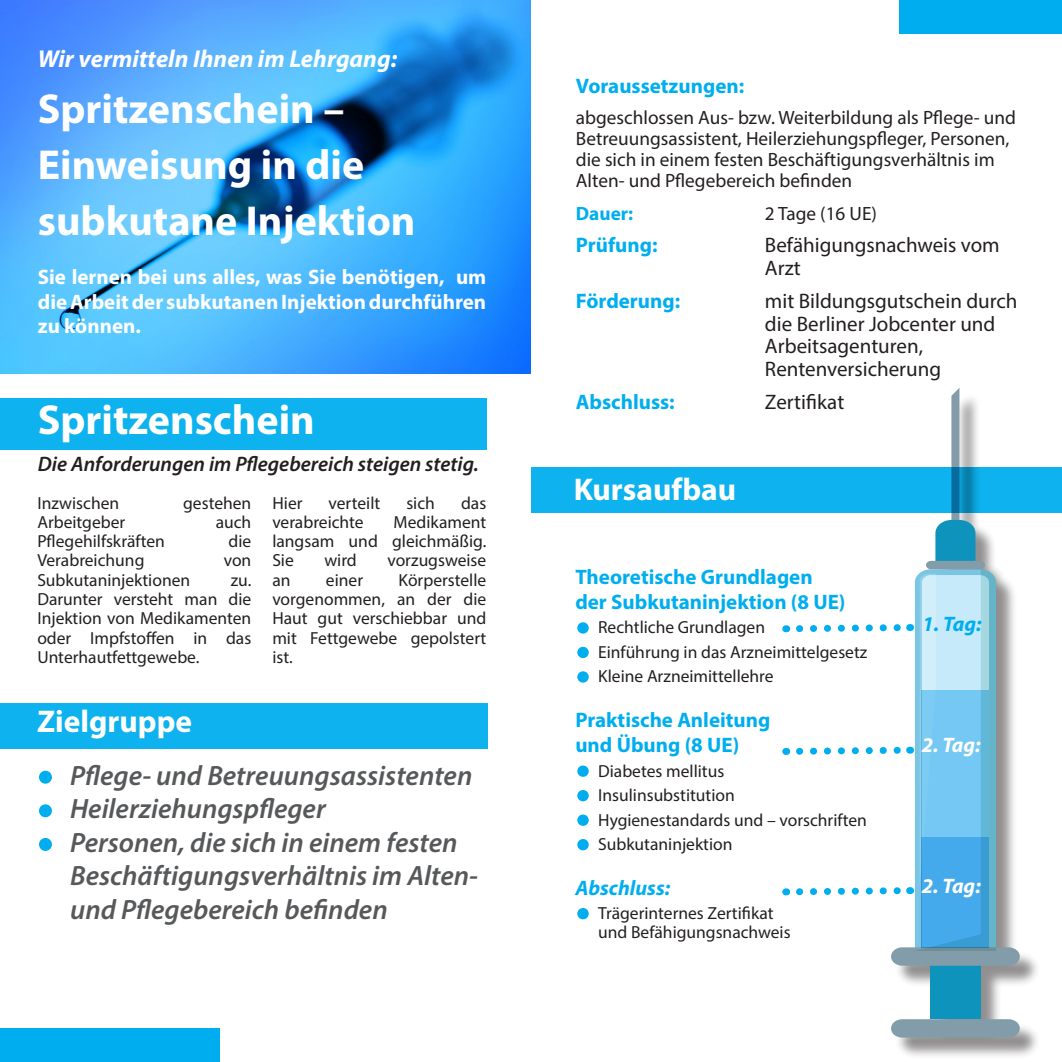
<style>
.page{position:relative;width:1062px;height:1062px;background:#fff}
.page>*{position:absolute;margin:0;border:0;box-sizing:border-box;transform-origin:0 0}
.t1{font:700 42px "Myriad Pro";color:#fff}
.t2{font:700 31.5px "Myriad Pro";color:#fff}
.t3{font:italic 600 28px "Myriad Pro";color:#57585a}
.t4{font:italic 700 24.5px "Myriad Pro";color:#fff}
.t5{font:700 21px "Myriad Pro";color:#00aeef}
.t6{font:21px/22.8px "Myriad Pro";color:#231f20}
.t7{font:700 21px/24.5px "Myriad Pro";color:#fff;text-align:justify}
.t8{font:italic 600 21px "Myriad Pro";color:#231f20}
.t9{font:italic 700 21px "Myriad Pro";color:#00aeef}
.t10{font:italic 700 21px "Myriad Pro";letter-spacing:-.04em;color:#fff}
.t11{font:19.25px/21px "Myriad Pro";color:#231f20}
.t12{font:700 19.25px "Myriad Pro";color:#00aeef}
.t13{font:17.5px/19.2px "Myriad Pro";color:#231f20;text-align:justify}
.s1{font-size:54.25px;color:#00aeef}
</style>
<div class="page">
<div style="left:0;top:1028px;width:220px;height:34px;background:#00aeef"></div>
<div style="left:894px;top:392px;width:147px;height:667px;background:#231f20;opacity:.5"></div>
<div style="left:930px;top:965px;width:50px;height:54px;background:#0e94bc"></div>
<div style="left:891px;top:1019px;width:128px;height:18px;background:#839ca9"></div>
<svg style="left:792px;top:388px;width:227px;height:577px"></svg>
<img style="left:0;top:0;width:531px;height:373px">
<div style="left:0;top:399px;width:486px;height:51px;background:#0db2ef"></div>
<div style="left:0;top:703px;width:487px;height:46px;background:#0db2ef"></div>
<div style="left:532px;top:468px;width:530px;height:45px;background:#0db2ef"></div>
<div style="left:899px;top:0;width:163px;height:34px;background:#00aeef"></div>
<p class="t4" style="left:38px;top:43px;width:361px">Wir vermitteln Ihnen im Lehrgang:</p>
<p class="t1" style="left:38px;top:82px;width:308px">Spritzenschein –</p>
<p class="t1" style="left:38px;top:138px;width:328px">Einweisung in die</p>
<p class="t1" style="left:38px;top:194px;width:379px">subkutane Injektion</p>
<p class="t7" style="left:38px;top:264px;width:450px">Sie lernen bei uns alles, was Sie benötigen, um die Arbeit der subkutanen Injektion durchführen zu können.</p>
<p class="t1" style="left:38px;top:392px;width:278px">Spritzenschein</p>
<p class="t8" style="left:38px;top:450px;width:442px">Die Anforderungen im Pflegebereich steigen stetig.</p>
<p class="t13" style="left:37px;top:493px;width:83px">Inzwischen</p>
<p class="t13" style="left:183px;top:493px;width:70px">gestehen</p>
<p class="t13" style="left:37px;top:512px;width:89px">Arbeitgeber</p>
<p class="t13" style="left:216px;top:512px;width:37px">auch</p>
<p class="t13" style="left:37px;top:531px;width:129px">Pflegehilfskräften</p>
<p class="t13" style="left:228px;top:531px;width:24px">die</p>
<p class="t13" style="left:37px;top:550px;width:109px">Verabreichung</p>
<p class="t13" style="left:224px;top:550px;width:29px">von</p>
<p class="t13" style="left:37px;top:570px;width:154px">Subkutaninjektionen</p>
<p class="t13" style="left:272px;top:493px;width:32px">Hier</p>
<p class="t13" style="left:329px;top:493px;width:53px">verteilt</p>
<p class="t13" style="left:406px;top:493px;width:30px">sich</p>
<p class="t13" style="left:461px;top:493px;width:27px">das</p>
<p class="t13" style="left:272px;top:512px;width:93px">verabreichte</p>
<p class="t13" style="left:272px;top:512px;width:215px;text-indent:121px">Medikament langsam und gleichmäßig.<br>Sie</p>
<p class="t13" style="left:324px;top:550px;width:34px">wird</p>
<p class="t13" style="left:387px;top:550px;width:100px">vorzugsweise</p>
<p class="t13" style="left:272px;top:570px;width:215px;text-indent:126px">Körperstelle vorgenommen, an der die Haut gut verschiebbar und mit Fettgewebe gepolstert ist.</p>
<p class="t13" style="left:272px;top:570px;width:20px">an</p>
<p class="t13" style="left:326px;top:570px;width:39px">einer</p>
<p class="t13" style="left:37px;top:570px;width:215px;text-indent:193px">zu.<br>Darunter versteht man die Injektion von Medikamenten oder Impfstoffen in das Unterhautfettgewebe.</p>
<p class="t2" style="left:37px;top:701px;width:157px">Zielgruppe</p>
<p class="t3" style="left:37px;top:757px;width:437px"><span class="s1">•</span> Pflege- und Betreuungsassistenten</p>
<p class="t3" style="left:37px;top:791px;width:290px"><span class="s1">•</span> Heilerziehungspfleger</p>
<p class="t3" style="left:37px;top:824px;width:422px"><span class="s1">•</span> Personen, die sich in einem festen</p>
<p class="t3" style="left:70px;top:858px;width:409px">Beschäftigungsverhältnis im Alten-</p>
<p class="t3" style="left:70px;top:891px;width:319px">und Pflegebereich befinden</p>
<p class="t5" style="left:576px;top:72px;width:170px">Voraussetzungen:</p>
<p class="t11" style="left:576px;top:107px;width:442px">abgeschlossen Aus- bzw. Weiterbildung als Pflege- und Betreuungsassistent, Heilerziehungspfleger, Personen, die sich in einem festen Beschäftigungsverhältnis im Alten- und Pflegebereich befinden</p>
<p class="t12" style="left:576px;top:201px;width:59px">Dauer:</p>
<p class="t11" style="left:765px;top:202px;width:113px">2 Tage (16 UE)</p>
<p class="t5" style="left:576px;top:232px;width:83px">Prüfung:</p>
<p class="t6" style="left:765px;top:234px;width:236px">Befähigungsnachweis vom<br>Arzt</p>
<p class="t5" style="left:576px;top:287px;width:106px">Förderung:</p>
<p class="t6" style="left:765px;top:289px;width:254px">mit Bildungsgutschein durch die Berliner Jobcenter und<br>Arbeitsagenturen,<br>Rentenversicherung</p>
<p class="t5" style="left:576px;top:388px;width:100px">Abschluss:</p>
<p class="t6" style="left:765px;top:390px;width:81px">Zertifikat</p>
<p class="t2" style="left:574px;top:469px;width:164px">Kursaufbau</p>
<p class="t5" style="left:575px;top:563px;width:239px">Theoretische Grundlagen</p>
<p class="t5" style="left:575px;top:588px;width:272px">der Subkutaninjektion (8 UE)</p>
<p class="t13" style="left:575px;top:617px;width:191px"><span class="s1">•</span> Rechtliche Grundlagen</p>
<p class="t13" style="left:575px;top:642px;width:293px"><span class="s1">•</span> Einführung in das Arzneimittelgesetz</p>
<p class="t13" style="left:575px;top:666px;width:200px"><span class="s1">•</span> Kleine Arzneimittellehre</p>
<p class="t5" style="left:575px;top:706px;width:197px">Praktische Anleitung</p>
<p class="t5" style="left:575px;top:731px;width:165px">und Übung (8 UE)</p>
<p class="t13" style="left:575px;top:761px;width:150px"><span class="s1">•</span> Diabetes mellitus</p>
<p class="t13" style="left:575px;top:785px;width:161px"><span class="s1">•</span> Insulinsubstitution</p>
<p class="t13" style="left:575px;top:810px;width:293px"><span class="s1">•</span> Hygienestandards und – vorschriften</p>
<p class="t13" style="left:575px;top:834px;width:159px"><span class="s1">•</span> Subkutaninjektion</p>
<p class="t9" style="left:575px;top:874px;width:96px">Abschluss:</p>
<p class="t13" style="left:575px;top:903px;width:200px"><span class="s1">•</span> Trägerinternes Zertifikat</p>
<p class="t13" style="left:598px;top:922px;width:194px">und Befähigungsnachweis</p>
<p class="t9" style="left:922px;top:610px;width:60px">1. Tag:</p>
<p class="t10" style="left:921px;top:731px;width:60px">2. Tag:</p>
<p class="t10" style="left:922px;top:871px;width:60px">2. Tag:</p>
</div>
